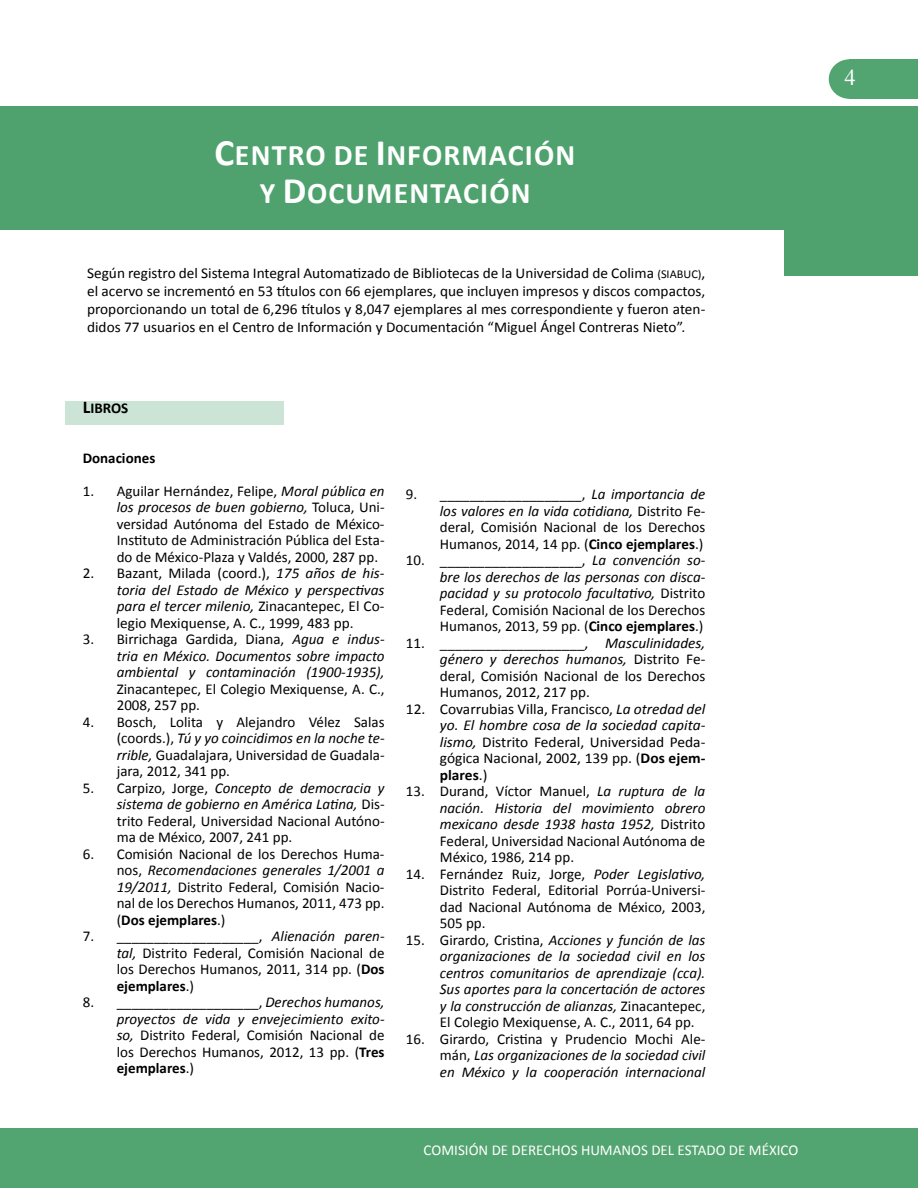
<style>
.page{position:relative;width:918px;height:1188px;background:#fff}
.page>*{position:absolute;margin:0;border:0;box-sizing:border-box;transform-origin:0 0}
.t1{font:700 30px/37.5px "Calibri";letter-spacing:.04em;color:#fff;text-align:center}
.t2{font:22.5px "Times New Roman";color:#fff}
.t3{font:15px/16.5px "Calibri";color:#000;text-align:justify}
.t4{font:italic 15px/16.5px "Calibri";color:#000;text-align:justify}
.t5{font:15px "Calibri";color:#fff}
.t6{font:700 15px "Calibri";color:#000}
.s1{font-size:37.5px}
.s2{font-size:12px}
.s3{font-size:18px}
.s4{font-style:italic}
.s5{font-style:normal}
.s6{font-weight:700}
</style>
<div class="page">
<div style="left:849px;top:59px;width:69px;height:40px;background:#52a470"></div>
<div style="left:829px;top:59px;width:41px;height:40px;background:#52a470;border-radius:50%"></div>
<div style="left:0;top:1128px;width:918px;height:60px;background:#52a470"></div>
<div style="left:0;top:106px;width:918px;height:124px;background:#4fa26e"></div>
<div style="left:785px;top:183px;width:133px;height:93px;background:#4fa26e"></div>
<div style="left:66px;top:401px;width:218px;height:23px;background:#cce4d5"></div>
<h1 class="t1" style="left:214px;top:137px;width:358px"><span class="s1">C</span>ENTRO DE <span class="s1">I</span>NFORMACIÓN<br>Y <span class="s1">D</span>OCUMENTACIÓN</h1>
<p class="t3" style="left:87px;top:264px;width:620px;line-height:18px">Según registro del Sistema Integral Automatizado de Bibliotecas de la Universidad de Colima <span class="s2">(SIABUC)</span>, el acervo se incrementó en 53 títulos con 66 ejemplares, que incluyen impresos y discos compactos, proporcionando un total de 6,296 títulos y 8,047 ejemplares al mes correspondiente y fueron aten&shy;didos 77 usuarios en el Centro de Información y Documentación “Miguel Ángel Contreras Nieto”.</p>
<p class="t6" style="left:83px;top:399px;width:46px"><span class="s3">L</span>IBROS</p>
<p class="t6" style="left:83px;top:448px;width:74px">Donaciones</p>
<p class="t3" style="left:117px;top:483px;width:269px;text-indent:-34px">1. Aguilar Hernández, Felipe, <span class="s4">Moral pública en los procesos de buen gobierno,</span> Toluca, Uni&shy;versidad Autónoma del Estado de México-Instituto de Administración Pública del Esta&shy;do de México-Plaza y Valdés, 2000, 287 pp.</p>
<p class="t3" style="left:117px;top:565px;width:269px;text-indent:-34px">2. Bazant, Milada (coord.), <span class="s4">175 años de his&shy;toria del Estado de México y perspectivas para el tercer milenio,</span> Zinacantepec, El Co&shy;legio Mexiquense, A. C., 1999, 483 pp.</p>
<p class="t4" style="left:117px;top:630px;width:269px;text-indent:-34px"><span class="s5">3. Birrichaga Gardida, Diana,</span> Agua e indus&shy;tria en México. Documentos sobre impacto ambiental y contaminación (1900-1935),</p>
<p class="t3" style="left:117px;top:681px;width:269px">Zinacantepec, El Colegio Mexiquense, A. C.,<br>2008, 257 pp.</p>
<p class="t3" style="left:117px;top:714px;width:269px;text-indent:-34px">4. Bosch, Lolita y Alejandro Vélez Salas (coords.), <span class="s4">Tú y yo coincidimos en la noche te&shy;rrible,</span> Guadalajara, Universidad de Guadala&shy;jara, 2012, 341 pp.</p>
<p class="t3" style="left:117px;top:780px;width:269px;text-indent:-34px">5. Carpizo, Jorge, <span class="s4">Concepto de democracia y sistema de gobierno en América Latina,</span> Dis&shy;trito Federal, Universidad Nacional Autóno&shy;ma de México, 2007, 241 pp.</p>
<p class="t3" style="left:117px;top:846px;width:269px;text-indent:-34px">6. Comisión Nacional de los Derechos Huma&shy;nos, <span class="s4">Recomendaciones generales 1/2001 a 19/2011,</span> Distrito Federal, Comisión Nacio&shy;nal de los Derechos Humanos, 2011, 473 pp. (<span class="s6">Dos ejemplares</span>.)</p>
<p class="t3" style="left:117px;top:928px;width:269px;text-indent:-34px">7. ___________________, <span class="s4">Alienación paren&shy;tal,</span> Distrito Federal, Comisión Nacional de los Derechos Humanos, 2011, 314 pp. (<span class="s6">Dos ejemplares</span>.)</p>
<p class="t3" style="left:117px;top:994px;width:269px;text-indent:-34px">8. ___________________, <span class="s4">Derechos humanos, proyectos de vida y envejecimiento exito&shy;so,</span> Distrito Federal, Comisión Nacional de los Derechos Humanos, 2012, 13 pp. (<span class="s6">Tres ejemplares</span>.)</p>
<p class="t3" style="left:440px;top:486px;width:267px;text-indent:-34px">9. ___________________, <span class="s4">La importancia de los valores en la vida cotidiana,</span> Distrito Fe&shy;deral, Comisión Nacional de los Derechos Humanos, 2014, 14 pp. (<span class="s6">Cinco ejemplares</span>.)</p>
<p class="t3" style="left:440px;top:552px;width:267px;text-indent:-34px">10. ___________________, <span class="s4">La convención so&shy;bre los derechos de las personas con disca&shy;pacidad y su protocolo facultativo,</span> Distrito Federal, Comisión Nacional de los Derechos Humanos, 2013, 59 pp. (<span class="s6">Cinco ejemplares</span>.)</p>
<p class="t3" style="left:440px;top:634px;width:267px;text-indent:-34px">11. ___________________, <span class="s4">Masculinidades, género y derechos humanos,</span> Distrito Fe&shy;deral, Comisión Nacional de los Derechos Humanos, 2012, 217 pp.</p>
<p class="t3" style="left:440px;top:700px;width:267px;text-indent:-34px">12. Covarrubias Villa, Francisco, <span class="s4">La otredad del yo. El hombre cosa de la sociedad capita&shy;lismo,</span> Distrito Federal, Universidad Peda&shy;gógica Nacional, 2002, 139 pp. (<span class="s6">Dos ejem&shy;plares</span>.)</p>
<p class="t3" style="left:440px;top:783px;width:267px;text-indent:-34px">13. Durand, Víctor Manuel, <span class="s4">La ruptura de la nación. Historia del movimiento obrero mexicano desde 1938 hasta 1952,</span> Distrito Federal, Universidad Nacional Autónoma de México, 1986, 214 pp.</p>
<p class="t3" style="left:440px;top:865px;width:267px;text-indent:-34px">14. Fernández Ruiz, Jorge, <span class="s4">Poder Legislativo, </span>Distrito Federal, Editorial Porrúa-Universi&shy;dad Nacional Autónoma de México, 2003, 505 pp.</p>
<p class="t4" style="left:440px;top:931px;width:267px;text-indent:-34px"><span class="s5">15. Girardo, Cristina,</span> Acciones y función de las organizaciones de la sociedad civil en los centros comunitarios de aprendizaje (cca).<br>Sus aportes para la concertación de actores y la construcción de alianzas, <span class="s5">Zinacantepec, El Colegio Mexiquense, A. C., 2011, 64 pp.</span></p>
<p class="t4" style="left:440px;top:1030px;width:267px;text-indent:-34px"><span class="s5">16. Girardo, Cristina y Prudencio Mochi Ale&shy;mán,</span> Las organizaciones de la sociedad civil en México y la cooperación internacional</p>
<p class="t5" style="left:424px;top:1140px;width:376px">COMISIÓN DE DERECHOS HUMANOS DEL ESTADO DE MÉXICO</p>
<h2 class="t2" style="left:845px;top:63px;width:13px">4</h2>
</div>
